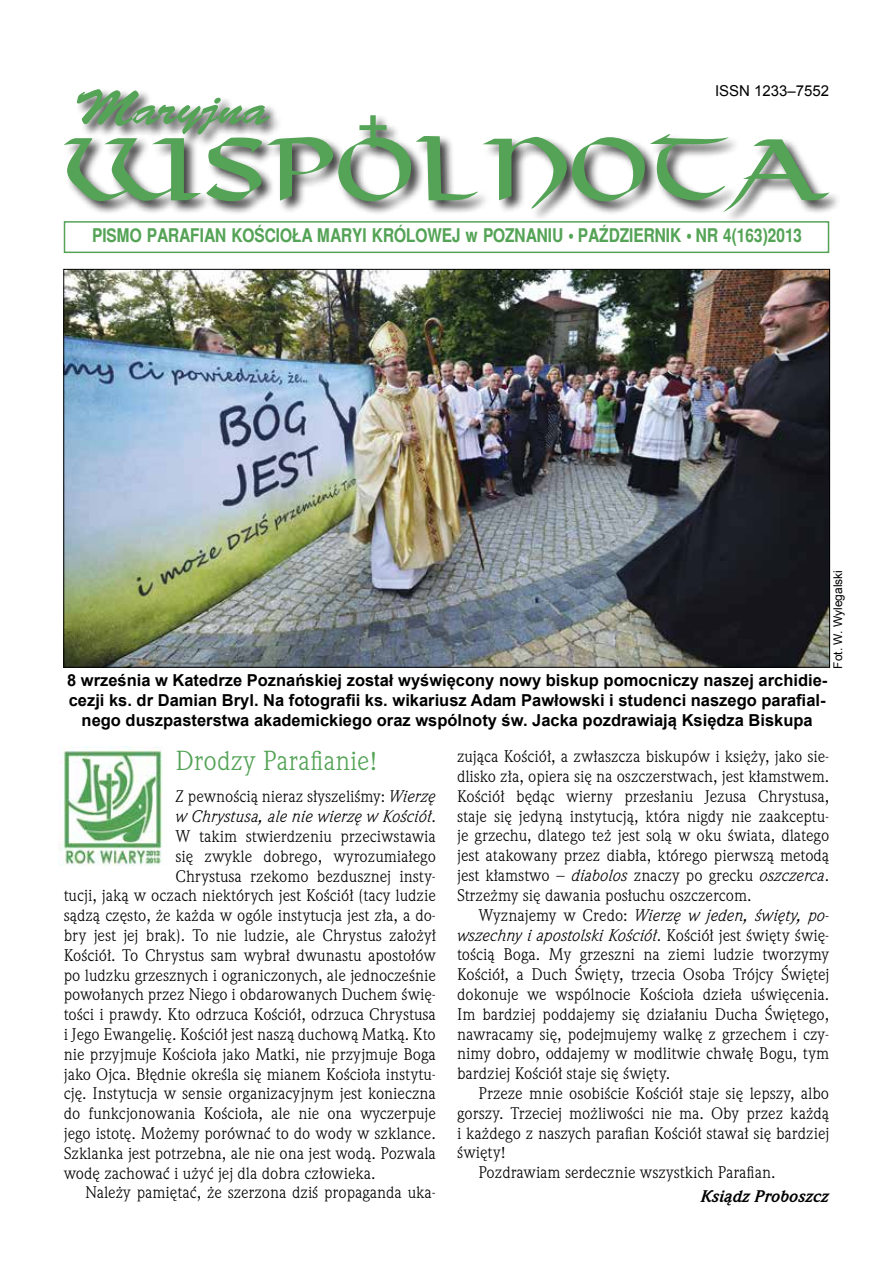
<style>
.page{position:relative;width:893px;height:1263px;background:#fff}
.page>*{position:absolute;margin:0;border:0;box-sizing:border-box;transform-origin:0 0}
.t1{font:27px "Weidemann Itc TOT";color:#54a356}
.t2{font:700 18.75px "Switzerland Narrow";color:#54a356}
.t3{font:16.5px/19.8px "Weidemann Itc TOT";color:#000;text-align:justify}
.t4{font:700 16.5px/19.8px "Arial";color:#000;text-align:center}
.t5{font:italic 16.5px "Weidemann Itc TOT";color:#000}
.t6{font:italic 700 16.5px "Weidemann Itc TOT";color:#000}
.t7{font:15px "Arial";color:#000}
.t8{font:12px "Arial";color:#000}
.s1{font-style:italic}
.s2{font-style:normal}
</style>
<div class="page">
<img style="left:65px;top:271px;width:763px;height:395px">
<svg style="left:77px;top:89px;width:193px;height:45px"></svg>
<svg style="left:64px;top:134px;width:766px;height:78px"></svg>
<svg style="left:359px;top:115px;width:28px;height:32px"></svg>
<div style="left:64px;top:221px;width:765px;height:32px;border:2px solid #54a356"></div>
<img style="left:58px;top:746px;width:104px;height:119px">
<p class="t7" style="left:715px;top:81px;width:116px">ISSN 1233–7552</p>
<p class="t2" style="left:92px;top:225px;width:711px">PISMO PARAFIAN KOŚCIOŁA MARYI KRÓLOWEJ w POZNANIU • PAŹDZIERNIK • NR 4(163)2013</p>
<p class="t8" style="left:830px;top:669px;width:100px;rotate:-90deg">Fot. W. Wylegalski</p>
<p class="t4" style="left:67px;top:671px;width:762px">8 września w Katedrze Poznańskiej został wyświęcony nowy biskup pomocniczy naszej archidie&shy;cezji ks. dr Damian Bryl. Na fotografii ks. wikariusz Adam Pawłowski i studenci naszego parafial&shy;nego duszpasterstwa akademickiego oraz wspólnoty św. Jacka pozdrawiają Księdza Biskupa</p>
<h1 class="t1" style="left:175px;top:744px;width:204px">Drodzy Parafianie!</h1>
<p class="t3" style="left:175px;top:787px;width:262px">Z pewnością nieraz słyszeliśmy: <span class="s1">Wierzę</span></p>
<p class="t5" style="left:175px;top:806px;width:262px">w Chrystusa, ale nie wierzę w Kościół<span class="s2">.</span></p>
<p class="t3" style="left:175px;top:826px;width:262px">W takim stwierdzeniu przeciwstawia</p>
<p class="t3" style="left:175px;top:846px;width:262px">się zwykle dobrego, wyrozumiałego</p>
<p class="t3" style="left:175px;top:866px;width:262px">Chrystusa rzekomo bezdusznej insty-</p>
<p class="t3" style="left:64px;top:886px;width:374px">tucji, jaką w oczach niektórych jest Kościół (tacy ludzie</p>
<p class="t3" style="left:64px;top:905px;width:374px">sądzą często, że każda w ogóle instytucja jest zła, a do-</p>
<p class="t3" style="left:64px;top:925px;width:374px">bry jest jej brak). To nie ludzie, ale Chrystus założył</p>
<p class="t3" style="left:64px;top:945px;width:374px">Kościół. To Chrystus sam wybrał dwunastu apostołów</p>
<p class="t3" style="left:64px;top:965px;width:374px">po ludzku grzesznych i ograniczonych, ale jednocześnie</p>
<p class="t3" style="left:64px;top:985px;width:374px">powołanych przez Niego i obdarowanych Duchem świę-</p>
<p class="t3" style="left:64px;top:1004px;width:374px">tości i prawdy. Kto odrzuca Kościół, odrzuca Chrystusa</p>
<p class="t3" style="left:64px;top:1024px;width:374px">i Jego Ewangelię. Kościół jest naszą duchową Matką. Kto</p>
<p class="t3" style="left:64px;top:1044px;width:374px">nie przyjmuje Kościoła jako Matki, nie przyjmuje Boga</p>
<p class="t3" style="left:64px;top:1064px;width:374px">jako Ojca. Błędnie określa się mianem Kościoła instytu-</p>
<p class="t3" style="left:64px;top:1084px;width:374px">cję. Instytucja w sensie organizacyjnym jest konieczna</p>
<p class="t3" style="left:64px;top:1103px;width:374px">do funkcjonowania Kościoła, ale nie ona wyczerpuje</p>
<p class="t3" style="left:64px;top:1123px;width:374px">jego istotę. Możemy porównać to do wody w szklance.</p>
<p class="t3" style="left:64px;top:1143px;width:374px">Szklanka jest potrzebna, ale nie ona jest wodą. Pozwala</p>
<p class="t3" style="left:64px;top:1163px;width:313px">wodę zachować i użyć jej dla dobra człowieka.</p>
<p class="t3" style="left:85px;top:1183px;width:352px">Należy pamiętać, że szerzona dziś propaganda uka-</p>
<p class="t3" style="left:457px;top:747px;width:374px">zująca Kościół, a zwłaszcza biskupów i księży, jako sie&shy;dlisko zła, opiera się na oszczerstwach, jest kłamstwem.<br>Kościół będąc wierny przesłaniu Jezusa Chrystusa, staje się jedyną instytucją, która nigdy nie zaakceptu&shy;je grzechu, dlatego też jest solą w oku świata, dlatego jest atakowany przez diabła, którego pierwszą metodą jest kłamstwo – <span class="s1">diabolos</span> znaczy po grecku <span class="s1">oszczerca</span>.<br>Strzeżmy się dawania posłuchu oszczercom.</p>
<p class="t3" style="left:457px;top:905px;width:374px;text-indent:21px">Wyznajemy w Credo: <span class="s1">Wierzę w jeden, święty, po&shy;wszechny i apostolski Kościół</span>. Kościół jest święty świę&shy;tością Boga. My grzeszni na ziemi ludzie tworzymy Kościół, a Duch Święty, trzecia Osoba Trójcy Świętej dokonuje we wspólnocie Kościoła dzieła uświęcenia.<br>Im bardziej poddajemy się działaniu Ducha Świętego, nawracamy się, podejmujemy walkę z grzechem i czy&shy;nimy dobro, oddajemy w modlitwie chwałę Bogu, tym bardziej Kościół staje się święty.</p>
<p class="t3" style="left:478px;top:1083px;width:352px">Przeze mnie osobiście Kościół staje się lepszy, albo</p>
<p class="t3" style="left:457px;top:1103px;width:374px">gorszy. Trzeciej możliwości nie ma. Oby przez każdą</p>
<p class="t3" style="left:457px;top:1123px;width:374px">i każdego z naszych parafian Kościół stawał się bardziej</p>
<p class="t3" style="left:457px;top:1143px;width:50px">święty!</p>
<p class="t3" style="left:478px;top:1162px;width:299px">Pozdrawiam serdecznie wszystkich Parafian.</p>
<p class="t6" style="left:701px;top:1186px;width:130px">Ksiądz Proboszcz</p>
</div>
